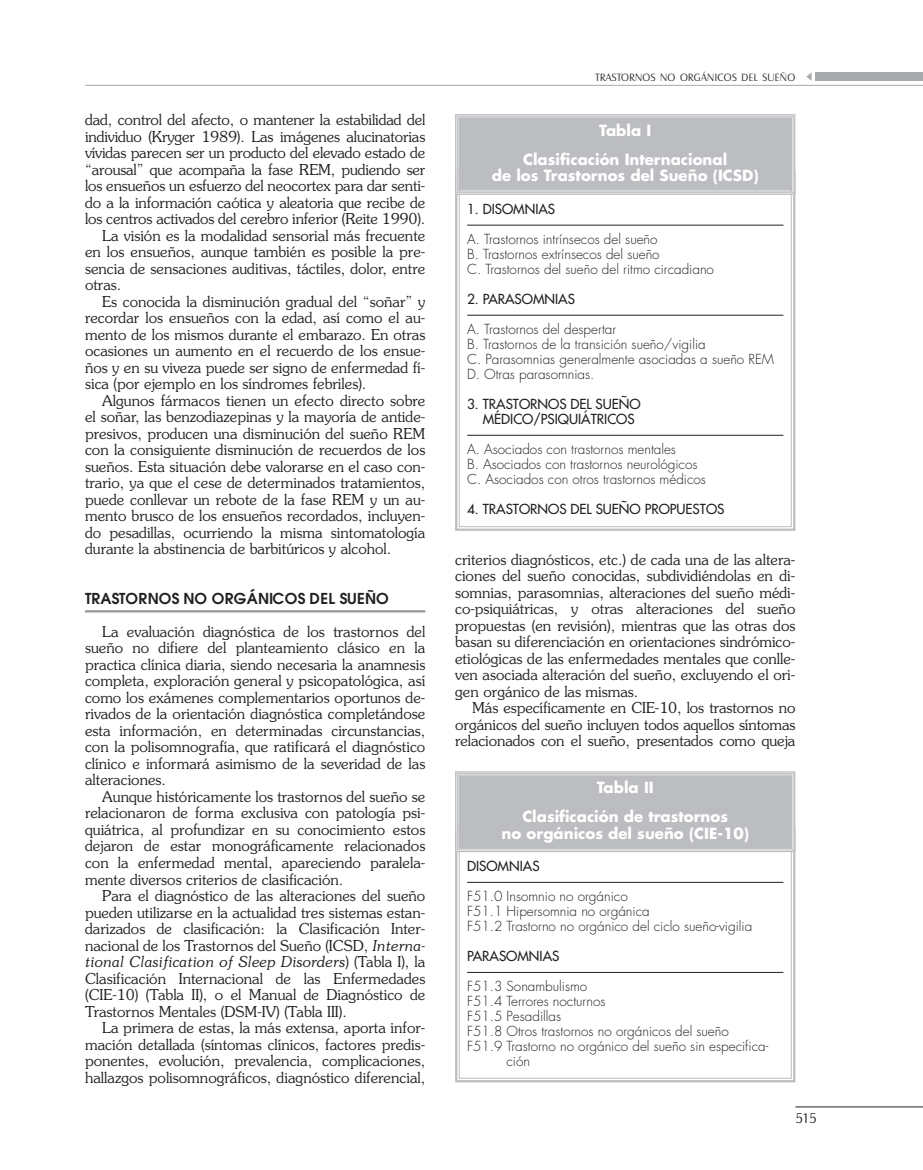
<style>
.page{position:relative;width:923px;height:1170px;background:#fff}
.page>*{position:absolute;margin:0;border:0;box-sizing:border-box;transform-origin:0 0}
.t1{font:300 15px/16.5px "Souvenir";color:#231f20;text-align:justify}
.t2{font:700 15px/28.5px "Futura";color:#fff;text-align:center}
.t3{font:600 15px "Avant Garde";letter-spacing:.015em;color:#231f20}
.t4{font:300 13.5px/15px "Futura";color:#231f20}
.t5{font:13.5px/15px "Futura";color:#231f20}
.t6{font:300 13.5px "Salzburg";color:#231f20}
.t7{font:300 10.2px "Salzburg";letter-spacing:.035em;color:#231f20}
.s1{font-style:italic}
</style>
<div class="page">
<div style="left:815px;top:72px;width:108px;height:9px;background:#a8a9ad"></div>
<svg style="left:806px;top:73px;width:5px;height:7px"></svg>
<hr style="left:85px;top:610px;width:340px;height:2px;background:#939598">
<hr style="left:795px;top:1106px;width:128px;height:1px;background:#231f20">
<hr style="left:85px;top:85px;width:838px;height:1px;background:#a8a9ad">
<div style="left:455px;top:171px;width:340px;height:360px;border:2px solid #bcbdc0"></div>
<hr style="left:467px;top:225px;width:316px;height:1px;background:#231f20">
<hr style="left:467px;top:315px;width:316px;height:1px;background:#231f20">
<hr style="left:467px;top:435px;width:316px;height:1px;background:#231f20">
<div style="left:459px;top:119px;width:332px;height:71px;background:#bcbdc0"></div>
<div style="left:455px;top:114px;width:340px;height:81px;border:1px solid #bcbdc0"></div>
<div style="left:457px;top:116px;width:336px;height:77px;border:1px solid #bcbdc0"></div>
<div style="left:458px;top:117px;width:334px;height:75px;border:1px solid #bcbdc0"></div>
<div style="left:455px;top:828px;width:340px;height:254px;border:2px solid #bcbdc0"></div>
<hr style="left:467px;top:881px;width:316px;height:1px;background:#231f20">
<hr style="left:467px;top:971px;width:316px;height:1px;background:#231f20">
<div style="left:459px;top:775px;width:332px;height:72px;background:#bcbdc0"></div>
<div style="left:455px;top:771px;width:340px;height:81px;border:1px solid #bcbdc0"></div>
<div style="left:457px;top:773px;width:336px;height:77px;border:1px solid #bcbdc0"></div>
<div style="left:458px;top:774px;width:334px;height:74px;border:1px solid #bcbdc0"></div>
<p class="t1" style="left:85px;top:112px;width:342px">dad, control del afecto, o mantener la estabilidad del</p>
<p class="t1" style="left:85px;top:128px;width:342px">individuo (Kryger 1989). Las imágenes alucinatorias</p>
<p class="t1" style="left:85px;top:145px;width:342px">vívidas parecen ser un producto del elevado estado de</p>
<p class="t1" style="left:85px;top:161px;width:342px">“arousal” que acompaña la fase REM, pudiendo ser</p>
<p class="t1" style="left:85px;top:178px;width:342px">los ensueños un esfuerzo del neocortex para dar senti-</p>
<p class="t1" style="left:85px;top:194px;width:342px">do a la información caótica y aleatoria que recibe de</p>
<p class="t1" style="left:85px;top:211px;width:342px">los centros activados del cerebro inferior (Reite 1990).</p>
<p class="t1" style="left:102px;top:227px;width:325px">La visión es la modalidad sensorial más frecuente</p>
<p class="t1" style="left:85px;top:244px;width:342px">en los ensueños, aunque también es posible la pre-</p>
<p class="t1" style="left:85px;top:260px;width:342px">sencia de sensaciones auditivas, táctiles, dolor, entre</p>
<p class="t1" style="left:85px;top:277px;width:38px">otras.</p>
<p class="t1" style="left:102px;top:293px;width:325px">Es conocida la disminución gradual del “soñar” y</p>
<p class="t1" style="left:85px;top:310px;width:342px">recordar los ensueños con la edad, así como el au-</p>
<p class="t1" style="left:85px;top:326px;width:342px">mento de los mismos durante el embarazo. En otras</p>
<p class="t1" style="left:85px;top:343px;width:342px">ocasiones un aumento en el recuerdo de los ensue-</p>
<p class="t1" style="left:85px;top:359px;width:342px">ños y en su viveza puede ser signo de enfermedad fí-</p>
<p class="t1" style="left:85px;top:376px;width:283px">sica (por ejemplo en los síndromes febriles).</p>
<p class="t1" style="left:102px;top:392px;width:325px">Algunos fármacos tienen un efecto directo sobre</p>
<p class="t1" style="left:85px;top:409px;width:342px">el soñar, las benzodiazepinas y la mayoría de antide-</p>
<p class="t1" style="left:85px;top:425px;width:342px">presivos, producen una disminución del sueño REM</p>
<p class="t1" style="left:85px;top:442px;width:342px">con la consiguiente disminución de recuerdos de los</p>
<p class="t1" style="left:85px;top:458px;width:342px">sueños. Esta situación debe valorarse en el caso con-</p>
<p class="t1" style="left:85px;top:475px;width:342px">trario, ya que el cese de determinados tratamientos,</p>
<p class="t1" style="left:85px;top:491px;width:342px">puede conllevar un rebote de la fase REM y un au-</p>
<p class="t1" style="left:85px;top:508px;width:342px">mento brusco de los ensueños recordados, incluyen-</p>
<p class="t1" style="left:85px;top:524px;width:342px">do pesadillas, ocurriendo la misma sintomatología</p>
<p class="t1" style="left:85px;top:541px;width:308px">durante la abstinencia de barbitúricos y alcohol.</p>
<p class="t3" style="left:85px;top:592px;width:305px">TRASTORNOS NO ORGÁNICOS DEL SUEÑO</p>
<p class="t1" style="left:85px;top:623px;width:342px;text-indent:17px">La evaluación diagnóstica de los trastornos del sueño no difiere del planteamiento clásico en la practica clínica diaria, siendo necesaria la anamnesis completa, exploración general y psicopatológica, así como los exámenes complementarios oportunos de&shy;rivados de la orientación diagnóstica completándose esta información, en determinadas circunstancias, con la polisomnografía, que ratificará el diagnóstico clínico e informará asimismo de la severidad de las alteraciones.</p>
<p class="t1" style="left:85px;top:788px;width:342px;text-indent:17px">Aunque históricamente los trastornos del sueño se relacionaron de forma exclusiva con patología psi&shy;quiátrica, al profundizar en su conocimiento estos dejaron de estar monográficamente relacionados con la enfermedad mental, apareciendo paralela&shy;mente diversos criterios de clasificación.</p>
<p class="t1" style="left:85px;top:887px;width:342px;text-indent:17px">Para el diagnóstico de las alteraciones del sueño pueden utilizarse en la actualidad tres sistemas estan&shy;darizados de clasificación: la Clasificación Inter&shy;nacional de los Trastornos del Sueño (ICSD, <span class="s1">Interna&shy;tional Clasification of Sleep Disorders</span>) (Tabla I), la Clasificación Internacional de las Enfermedades (CIE-10) (Tabla II), o el Manual de Diagnóstico de Trastornos Mentales (DSM-IV) (Tabla III).</p>
<p class="t1" style="left:85px;top:1019px;width:342px;text-indent:17px">La primera de estas, la más extensa, aporta infor&shy;mación detallada (síntomas clínicos, factores predis&shy;ponentes, evolución, prevalencia, complicaciones, hallazgos polisomnográficos, diagnóstico diferencial,</p>
<p class="t7" style="left:595px;top:71px;width:201px">TRASTORNOS NO ORGÁNICOS DEL SUEÑO</p>
<p class="t2" style="left:523px;top:118px;width:206px">Tabla I<br>Clasificación Internacional</p>
<p class="t2" style="left:492px;top:163px;width:268px">de los Trastornos del Sueño (ICSD)</p>
<p class="t5" style="left:467px;top:202px;width:90px">1. DISOMNIAS</p>
<p class="t4" style="left:467px;top:233px;width:248px">A. Trastornos intrínsecos del sueño<br>B. Trastornos extrínsecos del sueño<br>C. Trastornos del sueño del ritmo circadiano</p>
<p class="t5" style="left:467px;top:292px;width:109px">2. PARASOMNIAS</p>
<p class="t4" style="left:467px;top:323px;width:308px">A. Trastornos del despertar<br>B. Trastornos de la transición sueño/vigilia<br>C. Parasomnias generalmente asociadas a sueño REM D. Otras parasomnias.</p>
<p class="t5" style="left:483px;top:397px;width:159px;text-indent:-16px">3. TRASTORNOS DEL SUEÑO<br>MÉDICO/PSIQUIÁTRICOS</p>
<p class="t4" style="left:467px;top:443px;width:240px">A. Asociados con trastornos mentales<br>B. Asociados con trastornos neurológicos<br>C. Asociados con otros trastornos médicos</p>
<p class="t5" style="left:467px;top:502px;width:259px">4. TRASTORNOS DEL SUEÑO PROPUESTOS</p>
<p class="t1" style="left:455px;top:551px;width:342px">criterios diagnósticos, etc.) de cada una de las altera&shy;ciones del sueño conocidas, subdividiéndolas en di&shy;somnias, parasomnias, alteraciones del sueño médi&shy;co-psiquiátricas, y otras alteraciones del sueño propuestas (en revisión), mientras que las otras dos basan su diferenciación en orientaciones sindrómico&shy;etiológicas de las enfermedades mentales que conlle&shy;ven asociada alteración del sueño, excluyendo el ori&shy;gen orgánico de las mismas.</p>
<p class="t1" style="left:455px;top:699px;width:342px;text-indent:17px">Más específicamente en CIE-10, los trastornos no orgánicos del sueño incluyen todos aquellos síntomas relacionados con el sueño, presentados como queja</p>
<p class="t2" style="left:522px;top:774px;width:207px">Tabla II<br>Clasificación de trastornos</p>
<p class="t2" style="left:501px;top:819px;width:249px">no orgánicos del sueño (CIE-10)</p>
<p class="t5" style="left:467px;top:859px;width:74px">DISOMNIAS</p>
<p class="t4" style="left:467px;top:890px;width:287px">F51.0 Insomnio no orgánico<br>F51.1 Hipersomnia no orgánica<br>F51.2 Trastorno no orgánico del ciclo sueño-vigilia</p>
<p class="t5" style="left:467px;top:949px;width:94px">PARASOMNIAS</p>
<p class="t4" style="left:467px;top:980px;width:122px">F51.3 Sonambulismo</p>
<p class="t4" style="left:467px;top:995px;width:140px">F51.4 Terrores nocturnos</p>
<p class="t4" style="left:467px;top:1010px;width:96px">F51.5 Pesadillas</p>
<p class="t4" style="left:467px;top:1025px;width:263px">F51.8 Otros trastornos no orgánicos del sueño</p>
<p class="t4" style="left:467px;top:1040px;width:303px">F51.9 Trastorno no orgánico del sueño sin especifica-</p>
<p class="t4" style="left:506px;top:1055px;width:25px">ción</p>
<p class="t6" style="left:795px;top:1110px;width:22px">515</p>
</div>
